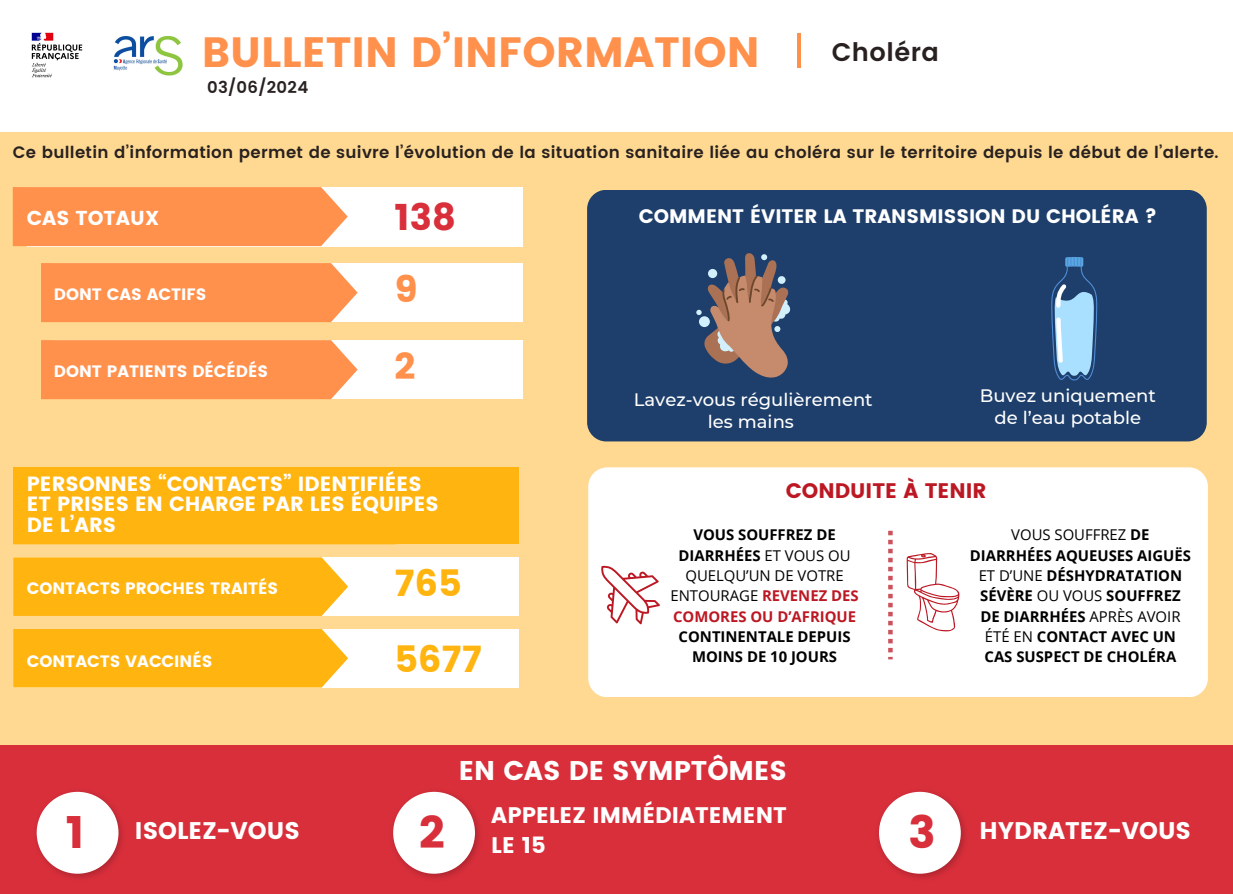
<style>
.page{position:relative;width:1233px;height:894px;background:#fff}
.page>*{position:absolute;margin:0;border:0;box-sizing:border-box;transform-origin:0 0}
.t1{font:45px "Poppins";color:#d82f3b}
.t2{font:42.3px "Poppins";color:#ff914d}
.t3{font:36.75px "Poppins";color:#d82f3b}
.t4{font:36.75px "Poppins";color:#ff914d}
.t5{font:36.45px "Poppins";color:#ffb40f}
.t6{font:27px "Poppins";color:#fff}
.t7{font:600 25.5px "Poppins";letter-spacing:.02em;color:#282120}
.t8{font:24px "Poppins";color:#fff}
.t9{font:22.5px/30.5px "Poppins";color:#fff}
.t10{font:21px "Poppins";color:#bc1823}
.t11{font:20.55px/20.2px "Poppins";color:#fff}
.t12{font:20.1px "Poppins";color:#fff}
.t13{font:19.5px "Poppins";color:#fff}
.t14{font:500 18px/21.3px "Montserrat";color:#fff;text-align:center}
.t15{font:600 16.5px "Poppins";letter-spacing:.02em;color:#282120}
.t16{font:16.5px "Poppins";color:#fff}
.t17{font:700 14.85px/20.2px "Open Sans";color:#000;text-align:center}
.s1{font-weight:400}
.s2{color:#bc1823}
</style>
<div class="page">
<div style="left:0;top:0;width:1233px;height:893px;background:#ffd991"></div>
<div style="left:0;top:0;width:1233px;height:131px;background:#fff"></div>
<hr style="left:797px;top:33px;width:4px;height:35px;background:#ff914d">
<img style="left:113px;top:36px;width:70px;height:40px">
<img style="left:31px;top:32px;width:52px;height:46px">
<div style="left:27px;top:187px;width:496px;height:59px;background:#fff"></div>
<div style="left:13px;top:467px;width:506px;height:77px;background:#ffb40f"></div>
<div style="left:13px;top:187px;width:335px;height:59px;background:#ff914d"></div>
<div style="left:13px;top:557px;width:506px;height:58px;background:#fff"></div>
<div style="left:13px;top:557px;width:335px;height:58px;background:#ffb40f"></div>
<div style="left:13px;top:629px;width:506px;height:58px;background:#fff"></div>
<div style="left:13px;top:629px;width:335px;height:58px;background:#ffb40f"></div>
<div style="left:587px;top:190px;width:620px;height:251px;background:#1e3f6b;border-radius:19px"></div>
<svg style="left:696px;top:253px;width:95px;height:125px"></svg>
<svg style="left:1051px;top:257px;width:46px;height:123px"></svg>
<div style="left:588px;top:467px;width:620px;height:230px;background:#fff;border-radius:19px"></div>
<svg style="left:888px;top:530px;width:5px;height:129px"></svg>
<svg style="left:907px;top:553px;width:53px;height:78px"></svg>
<svg style="left:601px;top:565px;width:59px;height:59px"></svg>
<div style="left:0;top:745px;width:1233px;height:148px;background:#d82f3b"></div>
<img style="left:36px;top:817px;width:87px;height:62px">
<svg style="left:37px;top:791px;width:81px;height:82px"></svg>
<img style="left:392px;top:817px;width:88px;height:62px">
<svg style="left:393px;top:791px;width:82px;height:82px"></svg>
<img style="left:878px;top:817px;width:88px;height:62px">
<svg style="left:879px;top:791px;width:82px;height:82px"></svg>
<div style="left:54px;top:263px;width:469px;height:59px;background:#fff"></div>
<div style="left:41px;top:263px;width:317px;height:59px;background:#ff914d"></div>
<div style="left:54px;top:340px;width:469px;height:59px;background:#fff"></div>
<div style="left:41px;top:340px;width:317px;height:59px;background:#ff914d"></div>
<h2 class="t2" style="left:202px;top:27px;width:559px">BULLETIN D’INFORMATION</h2>
<p class="t7" style="left:832px;top:37px;width:109px">Choléra</p>
<p class="t15" style="left:207px;top:78px;width:103px">03/06/2024</p>
<p class="t15" style="left:13px;top:143px;width:1207px">Ce bulletin d’information permet de suivre l’évolution de la situation sanitaire liée au choléra sur le territoire depuis le début de l’alerte.</p>
<p class="t12" style="left:27px;top:206px;width:134px">CAS TOTAUX</p>
<h6 class="t16" style="left:54px;top:284px;width:154px">DONT CAS ACTIFS</h6>
<p class="t3" style="left:394px;top:196px;width:63px">138</p>
<p class="t4" style="left:394px;top:267px;width:25px">9</p>
<h5 class="t16" style="left:54px;top:361px;width:216px">DONT PATIENTS DÉCÉDÉS</h5>
<p class="t4" style="left:394px;top:344px;width:22px">2</p>
<p class="t11" style="left:27px;top:474px;width:413px">PERSONNES “CONTACTS” IDENTIFIÉES<br>ET PRISES EN CHARGE PAR LES ÉQUIPES<br>DE L’ARS</p>
<h6 class="t16" style="left:27px;top:578px;width:253px">CONTACTS PROCHES TRAITÉS</h6>
<p class="t5" style="left:394px;top:561px;width:69px">765</p>
<p class="t16" style="left:27px;top:651px;width:187px">CONTACTS VACCINÉS</p>
<h6 class="t5" style="left:394px;top:637px;width:89px">5677</h6>
<p class="t13" style="left:639px;top:205px;width:520px">COMMENT ÉVITER LA TRANSMISSION DU CHOLÉRA ?</p>
<h2 class="t14" style="left:634px;top:389px;width:240px">Lavez-vous régulièrement les mains</h2>
<p class="t14" style="left:980px;top:385px;width:178px">Buvez uniquement</p>
<h2 class="t14" style="left:995px;top:406px;width:148px">de l’eau potable</h2>
<p class="t10" style="left:786px;top:479px;width:202px">CONDUITE À TENIR</p>
<p class="t17" style="left:670px;top:524px;width:190px">VOUS SOUFFREZ DE<br>DIARRHÉES <span class="s1">ET VOUS OU<br>QUELQU’UN DE VOTRE<br>ENTOURAGE</span> <span class="s2">REVENEZ DES<br>COMORES OU D’AFRIQUE<br></span>CONTINENTALE DEPUIS<br>MOINS DE 10 JOURS</p>
<p class="t17" style="left:970px;top:524px;width:223px"><span class="s1">VOUS SOUFFREZ</span> DE<br>DIARRHÉES AQUEUSES AIGUËS<br><span class="s1">ET D’UNE</span> DÉSHYDRATATION<br>SÉVÈRE <span class="s1">OU VOUS</span> SOUFFREZ<br>DE DIARRHÉES <span class="s1">APRÈS AVOIR<br>ÉTÉ EN</span> CONTACT AVEC UN<br>CAS SUSPECT DE CHOLÉRA</p>
<h6 class="t1" style="left:66px;top:805px;width:20px">1</h6>
<p class="t8" style="left:135px;top:816px;width:166px">ISOLEZ-VOUS</p>
<p class="t1" style="left:419px;top:805px;width:27px">2</p>
<p class="t6" style="left:459px;top:754px;width:330px">EN CAS DE SYMPTÔMES</p>
<h5 class="t9" style="left:491px;top:799px;width:297px">APPELEZ IMMÉDIATEMENT<br>LE 15</h5>
<h3 class="t1" style="left:908px;top:805px;width:29px">3</h3>
<p class="t8" style="left:980px;top:816px;width:213px">HYDRATEZ-VOUS</p>
</div>
